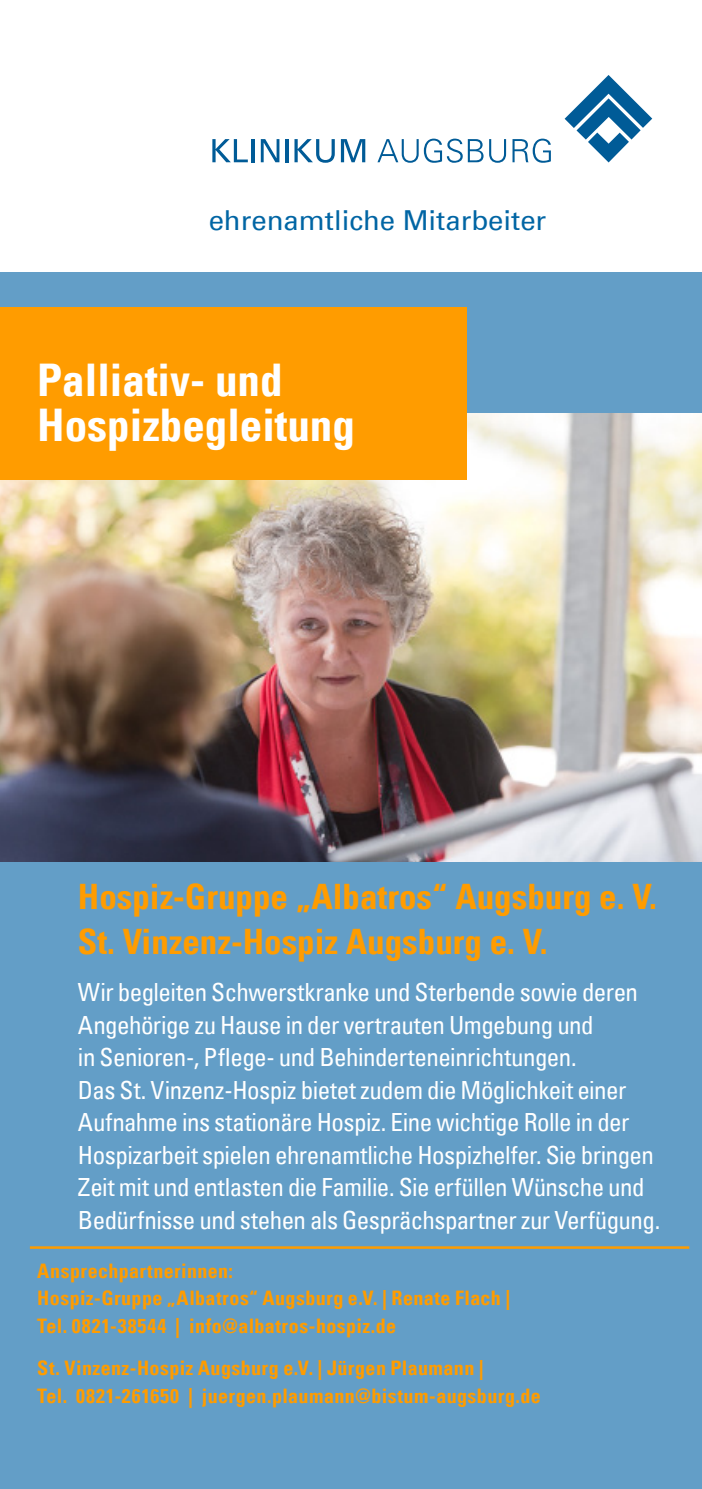
<style>
.page{position:relative;width:702px;height:1489px;background:#fff}
.page>*{position:absolute;margin:0;border:0;box-sizing:border-box;transform-origin:0 0}
.t1{font:45px/45px "Univers Com 67 Bold Cond";color:#fff}
.t2{font:35px/45px "Univers Com 67 Bold Cond";color:#ff9c00}
.t3{font:27.5px "Univers Com 55 Roman";color:#0065a4}
.t4{font:condensed 25px/32.5px "Univers Com 57";letter-spacing:-.02em;color:#fff}
.t5{font:20px/27.5px "Univers Com 67 Bold Cond";letter-spacing:.02em;color:#ff9c00}
</style>
<div class="page">
<svg style="left:564px;top:75px;width:88px;height:87px"></svg>
<svg style="left:212px;top:139px;width:36px;height:23px"></svg>
<hr style="left:251px;top:139px;width:4px;height:23px;background:#005b97">
<svg style="left:261px;top:139px;width:18px;height:23px"></svg>
<hr style="left:285px;top:139px;width:4px;height:23px;background:#005b97">
<svg style="left:294px;top:139px;width:41px;height:24px"></svg>
<svg style="left:341px;top:139px;width:24px;height:23px"></svg>
<svg style="left:377px;top:139px;width:41px;height:24px"></svg>
<svg style="left:424px;top:139px;width:38px;height:24px"></svg>
<svg style="left:468px;top:139px;width:15px;height:23px"></svg>
<svg style="left:489px;top:139px;width:17px;height:24px"></svg>
<svg style="left:512px;top:139px;width:39px;height:24px"></svg>
<div style="left:0;top:273px;width:702px;height:1215px;background:#639ec7"></div>
<img style="left:0;top:413px;width:702px;height:448px">
<hr style="left:30px;top:1246px;width:659px;height:2px;background:#ff9c00">
<div style="left:0;top:307px;width:466px;height:172px;background:#ff9c00"></div>
<p class="t3" style="left:209px;top:203px;width:339px">ehrenamtliche Mitarbeiter</p>
<h1 class="t1" style="left:37px;top:357px;width:319px">Palliativ- und<br>Hospizbegleitung</h1>
<h2 class="t2" style="left:78px;top:873px;width:580px">Hospiz-Gruppe „Albatros“ Augsburg e. V.<br>St. Vinzenz-Hospiz Augsburg e. V.</h2>
<p class="t4" style="left:78px;top:975px;width:583px">Wir begleiten Schwerstkranke und Sterbende sowie deren Angehörige zu Hause in der vertrauten Umgebung und<br>in Senioren-, Pflege- und Behinderteneinrichtungen.<br>Das St. Vinzenz-Hospiz bietet zudem die Möglichkeit einer Aufnahme ins stationäre Hospiz. Eine wichtige Rolle in der Hospizarbeit spielen ehrenamtliche Hospizhelfer. Sie bringen Zeit mit und entlasten die Familie. Sie erfüllen Wünsche und Bedürfnisse und stehen als Gesprächspartner zur Verfügung.</p>
<p class="t5" style="left:37px;top:1256px;width:474px">Ansprechpartnerinnen:<br>Hospiz-Gruppe „Albatros“ Augsburg e.V. | Renate Flach |<br>Tel. 0821-38544 | info@albatros-hospiz.de</p>
<p class="t5" style="left:37px;top:1353px;width:505px">St. Vinzenz-Hospiz Augsburg e.V. | Jürgen Plaumann |<br>Tel. 0821-261650 | juergen.plaumann@bistum-augsburg.de</p>
</div>
